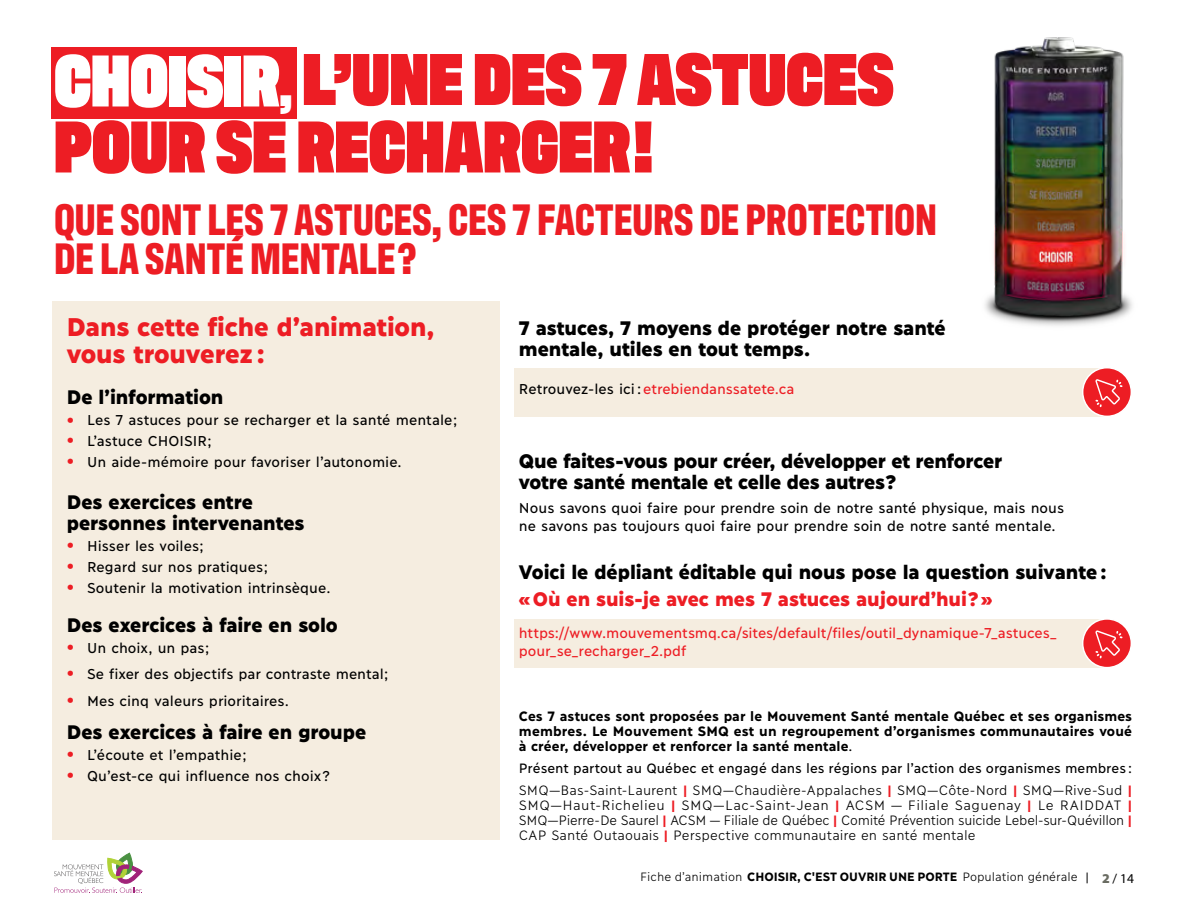
<style>
.page{position:relative;width:1188px;height:918px;background:#fff}
.page>*{position:absolute;margin:0;border:0;box-sizing:border-box;transform-origin:0 0}
.t1{font:800 75px/67.5px "Antarctican Headline";letter-spacing:-.005em;color:#ed1d24}
.t2{font:700 45px/39px "Antarctican Headline";color:#ed1d24}
.t3{font:900 25.5px/27px "Ilisarniq";letter-spacing:-.005em;color:#ed1d24}
.t4{font:900 19.5px/21px "Ilisarniq";letter-spacing:-.005em;color:#000}
.t5{font:900 19.5px "Ilisarniq";letter-spacing:-.005em;color:#ed1d24}
.t6{font:14.25px/18px "Ilisarniq";color:#000}
.t7{font:14.25px/18px "Ilisarniq";letter-spacing:-.005em;color:#ed1d24}
.t8{font:300 13.5px/15px "Ilisarniq";color:#000;text-align:justify}
.t9{font:700 13.5px/15px "Ilisarniq";letter-spacing:.005em;color:#000;text-align:justify}
.t10{font:13.5px/21.8px "Ilisarniq";color:#000}
.t11{font:13.5px "Myriad Pro";color:#000}
.t12{font:300 12px "Ilisarniq";color:#000}
.s1{color:#fff}
.s2{font-size:48px;color:#fff}
.s3{font-weight:900;font-size:19.5px;color:#ed1d24}
.s4{color:#000}
.s5{font-weight:400}
.s6{font-weight:300}
.s7{font-weight:700;color:#ed1d24}
.s8{font-weight:700}
.s9{font-weight:900;color:#6a6c62}
</style>
<div class="page">
<div style="left:52px;top:47px;width:245px;height:71px;background:#ed1d24"></div>
<img style="left:985px;top:37px;width:147px;height:289px">
<div style="left:514px;top:368px;width:594px;height:48px;background:#f5ede0"></div>
<div style="left:1083px;top:368px;width:48px;height:48px;background:#ed1d24;border-radius:50%"></div>
<div style="left:1082px;top:367px;width:50px;height:50px;border:2px solid #fff;border-radius:50%"></div>
<svg style="left:1095px;top:379px;width:28px;height:28px"></svg>
<div style="left:514px;top:619px;width:594px;height:49px;background:#f5ede0"></div>
<div style="left:1083px;top:619px;width:48px;height:49px;background:#ed1d24;border-radius:50%"></div>
<div style="left:1082px;top:618px;width:50px;height:50px;border:2px solid #fff;border-radius:50%"></div>
<svg style="left:1095px;top:630px;width:28px;height:28px"></svg>
<div style="left:52px;top:301px;width:447px;height:539px;background:#f5ede0"></div>
<svg style="left:54px;top:853px;width:88px;height:40px"></svg>
<h1 class="t1" style="left:54px;top:40px;width:841px"><span class="s1">CHOISIR</span><span class="s2">,</span> L’UNE DES 7 ASTUCES<br>POUR SE RECHARGER!</h1>
<h2 class="t2" style="left:54px;top:197px;width:885px">QUE SONT LES 7 ASTUCES, CES 7 FACTEURS DE PROTECTION<br>DE LA SANTÉ MENTALE?</h2>
<h3 class="t3" style="left:67px;top:312px;width:369px">Dans cette fiche d’animation, vous trouverez :</h3>
<h3 class="t4" style="left:67px;top:386px;width:158px">De l’information</h3>
<p class="t6" style="left:67px;top:411px;width:392px"><span class="s3">•</span> Les 7 astuces pour se recharger et la santé mentale;</p>
<p class="t6" style="left:67px;top:432px;width:146px"><span class="s3">•</span> L’astuce CHOISIR;</p>
<p class="t6" style="left:67px;top:453px;width:336px"><span class="s3">•</span> Un aide-mémoire pour favoriser l’autonomie.</p>
<h3 class="t4" style="left:67px;top:490px;width:239px">Des exercices entre personnes intervenantes</h3>
<p class="t6" style="left:67px;top:536px;width:139px"><span class="s3">•</span> Hisser les voiles;</p>
<p class="t6" style="left:67px;top:557px;width:203px"><span class="s3">•</span> Regard sur nos pratiques;</p>
<p class="t6" style="left:67px;top:578px;width:265px"><span class="s3">•</span> Soutenir la motivation intrinsèque.</p>
<h3 class="t4" style="left:67px;top:613px;width:273px">Des exercices à faire en solo</h3>
<p class="t6" style="left:67px;top:638px;width:144px"><span class="s3">•</span> Un choix, un pas;</p>
<p class="t6" style="left:67px;top:664px;width:323px"><span class="s3">•</span> Se fixer des objectifs par contraste mental;</p>
<p class="t6" style="left:67px;top:691px;width:224px"><span class="s3">•</span> Mes cinq valeurs prioritaires.</p>
<h3 class="t4" style="left:67px;top:720px;width:301px">Des exercices à faire en groupe</h3>
<p class="t6" style="left:67px;top:745px;width:181px"><span class="s3">•</span> L’écoute et l’empathie;</p>
<p class="t6" style="left:67px;top:766px;width:265px"><span class="s3">•</span> Qu’est-ce qui influence nos choix?</p>
<h3 class="t4" style="left:519px;top:317px;width:428px">7 astuces, 7 moyens de protéger notre santé mentale, utiles en tout temps.</h3>
<p class="t7" style="left:519px;top:379px;width:277px"><span class="s4">Retrouvez-les ici :</span> etrebiendanssatete.ca</p>
<h3 class="t4" style="left:519px;top:449px;width:485px">Que faites-vous pour créer, développer et renforcer votre santé mentale et celle des autres?</h3>
<p class="t6" style="left:519px;top:499px;width:547px">Nous savons quoi faire pour prendre soin de notre santé physique, mais nous ne savons pas toujours quoi faire pour prendre soin de notre santé mentale.</p>
<h3 class="t4" style="left:519px;top:561px;width:589px">Voici le dépliant éditable qui nous pose la question suivante :</h3>
<h3 class="t5" style="left:519px;top:584px;width:475px">« Où en suis-je avec mes 7 astuces aujourd’hui? »</h3>
<p class="t7" style="left:519px;top:623px;width:539px">https://www.mouvementsmq.ca/sites/default/files/outil_dynamique-7_astuces_ pour_se_recharger_2.pdf</p>
<p class="t9" style="left:519px;top:708px;width:615px">Ces 7 astuces sont proposées par le Mouvement Santé mentale Québec et ses organismes membres. Le Mouvement SMQ est un regroupement d’organismes communautaires voué à créer, développer et renforcer la santé mentale<span class="s5">.</span></p>
<p class="t10" style="left:519px;top:756px;width:615px">Présent partout au Québec et engagé dans les régions par l’action des organismes membres :<br><span class="s6">SMQ—Bas-Saint-Laurent</span> <span class="s7">|</span> <span class="s6">SMQ—Chaudière-Appalaches</span> <span class="s7">|</span> <span class="s6">SMQ—Côte-Nord</span> <span class="s7">|</span> <span class="s6">SMQ—Rive-Sud</span> <span class="s7">|</span></p>
<p class="t8" style="left:519px;top:797px;width:615px">SMQ—Haut-Richelieu <span class="s7">|</span> SMQ—Lac-Saint-Jean <span class="s7">|</span> ACSM — Filiale Saguenay <span class="s7">|</span> Le RAIDDAT <span class="s7">| </span>SMQ—Pierre-De Saurel <span class="s7">|</span> ACSM — Filiale de Québec <span class="s7">|</span> Comité Prévention suicide Lebel-sur-Quévillon <span class="s7">| </span>CAP Santé Outaouais <span class="s7">|</span> Perspective communautaire en santé mentale</p>
<p class="t12" style="left:640px;top:868px;width:439px">Fiche d’animation <span class="s8">CHOISIR, C'EST OUVRIR UNE PORTE</span> Population générale</p>
<p class="t11" style="left:1102px;top:870px;width:33px"><span class="s9">2</span>/ 14</p>
</div>
